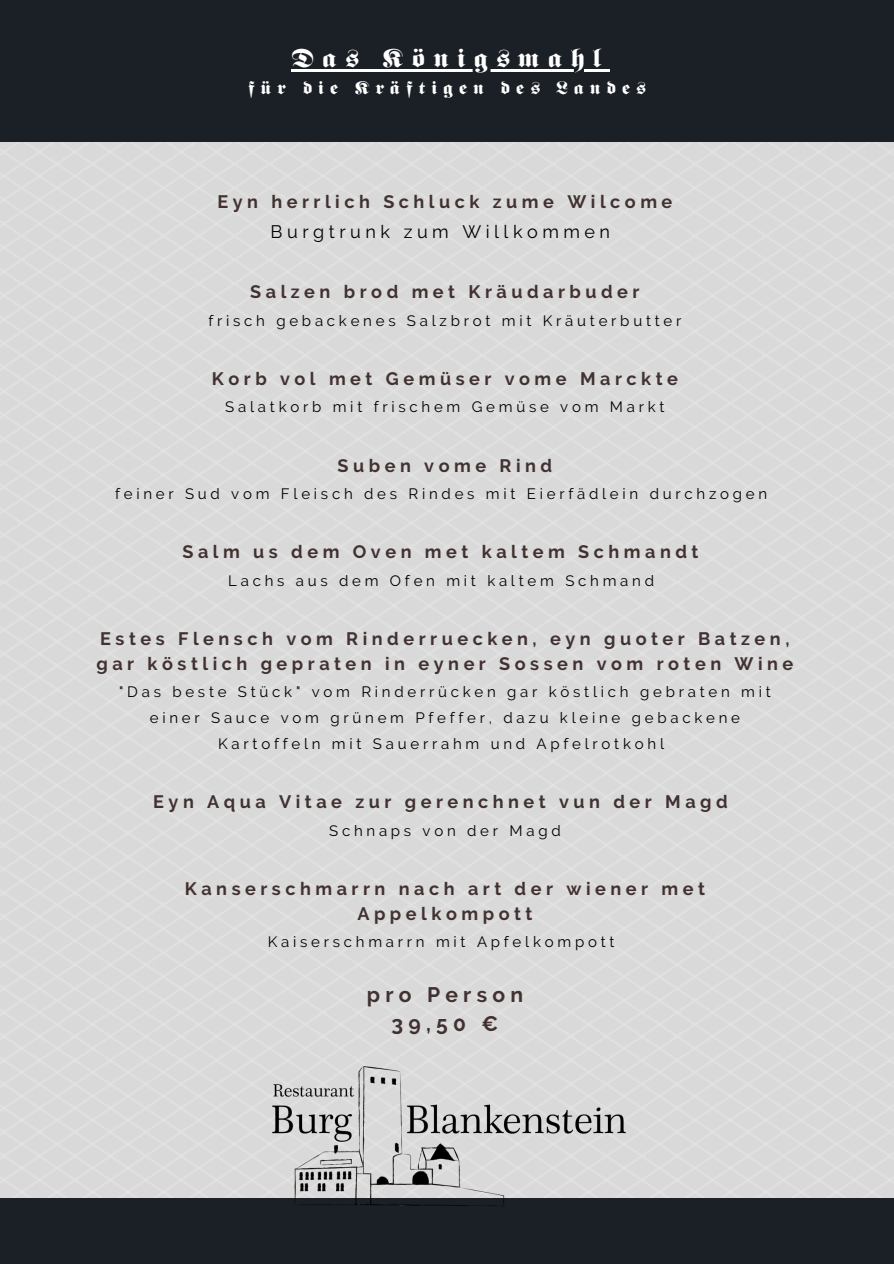
<style>
.page{position:relative;width:894px;height:1264px;background:#fff}
.page>*{position:absolute;margin:0;border:0;box-sizing:border-box;transform-origin:0 0}
.t1{font:30px "Berliner Regular Swfte";letter-spacing:.25em;color:#fff}
.t2{font:21px "Berliner Regular Swfte";letter-spacing:.25em;color:#fff}
.t3{font:700 21px "Raleway";letter-spacing:.25em;color:#413231}
.t4{font:700 18px/24.8px "Raleway";letter-spacing:.25em;color:#413231}
.t5{font:18px "Raleway";letter-spacing:.25em;color:#000}
.t6{font:15px/26px "Raleway";letter-spacing:.25em;color:#000;text-align:center}
</style>
<div class="page">
<div style="left:0;top:0;width:893px;height:142px;background:#1b2026"></div>
<div style="left:0;top:1198px;width:893px;height:65px;background:#1b2026"></div>
<hr style="left:292px;top:69px;width:318px;height:2px;background:#fff">
<img style="left:266px;top:1066px;width:361px;height:140px">
<p class="t1" style="left:292px;top:43px;width:312px">Das Königsmahl</p>
<p class="t2" style="left:248px;top:77px;width:399px">für die Kräftigen des Landes</p>
<p class="t4" style="left:217px;top:189px;width:456px">Eyn herrlich Schluck zume Wilcome</p>
<p class="t5" style="left:270px;top:221px;width:341px">Burgtrunk zum Willkommen</p>
<p class="t4" style="left:250px;top:279px;width:391px">Salzen brod met Kräudarbuder</p>
<p class="t6" style="left:208px;top:307px;width:474px">frisch gebackenes Salzbrot mit Kräuterbutter</p>
<p class="t4" style="left:212px;top:366px;width:467px">Korb vol met Gemüser vome Marckte</p>
<p class="t6" style="left:225px;top:394px;width:440px">Salatkorb mit frischem Gemüse vom Markt</p>
<p class="t4" style="left:337px;top:453px;width:216px">Suben vome Rind</p>
<p class="t6" style="left:115px;top:481px;width:653px">feiner Sud vom Fleisch des Rindes mit Eierfädlein durchzogen</p>
<p class="t4" style="left:182px;top:539px;width:517px">Salm us dem Oven met kaltem Schmandt</p>
<p class="t6" style="left:228px;top:567px;width:427px">Lachs aus dem Ofen mit kaltem Schmand</p>
<p class="t4" style="left:96px;top:626px;width:698px">Estes Flensch vom Rinderruecken, eyn guoter Batzen, gar köstlich gepraten in eyner Sossen vom roten Wine</p>
<p class="t6" style="left:119px;top:678px;width:653px">"Das beste Stück" vom Rinderrücken gar köstlich gebraten mit einer Sauce vom grünem Pfeffer, dazu kleine gebackene<br>Kartoffeln mit Sauerrahm und Apfelrotkohl</p>
<p class="t4" style="left:153px;top:789px;width:576px">Eyn Aqua Vitae zur gerenchnet vun der Magd</p>
<p class="t6" style="left:329px;top:817px;width:233px">Schnaps von der Magd</p>
<p class="t4" style="left:185px;top:876px;width:521px;text-align:center">Kanserschmarrn nach art der wiener met<br>Appelkompott</p>
<p class="t6" style="left:268px;top:928px;width:348px">Kaiserschmarrn mit Apfelkompott</p>
<p class="t3" style="left:366px;top:982px;width:158px">pro Person</p>
<p class="t3" style="left:391px;top:1011px;width:108px">39,50 €</p>
</div>
